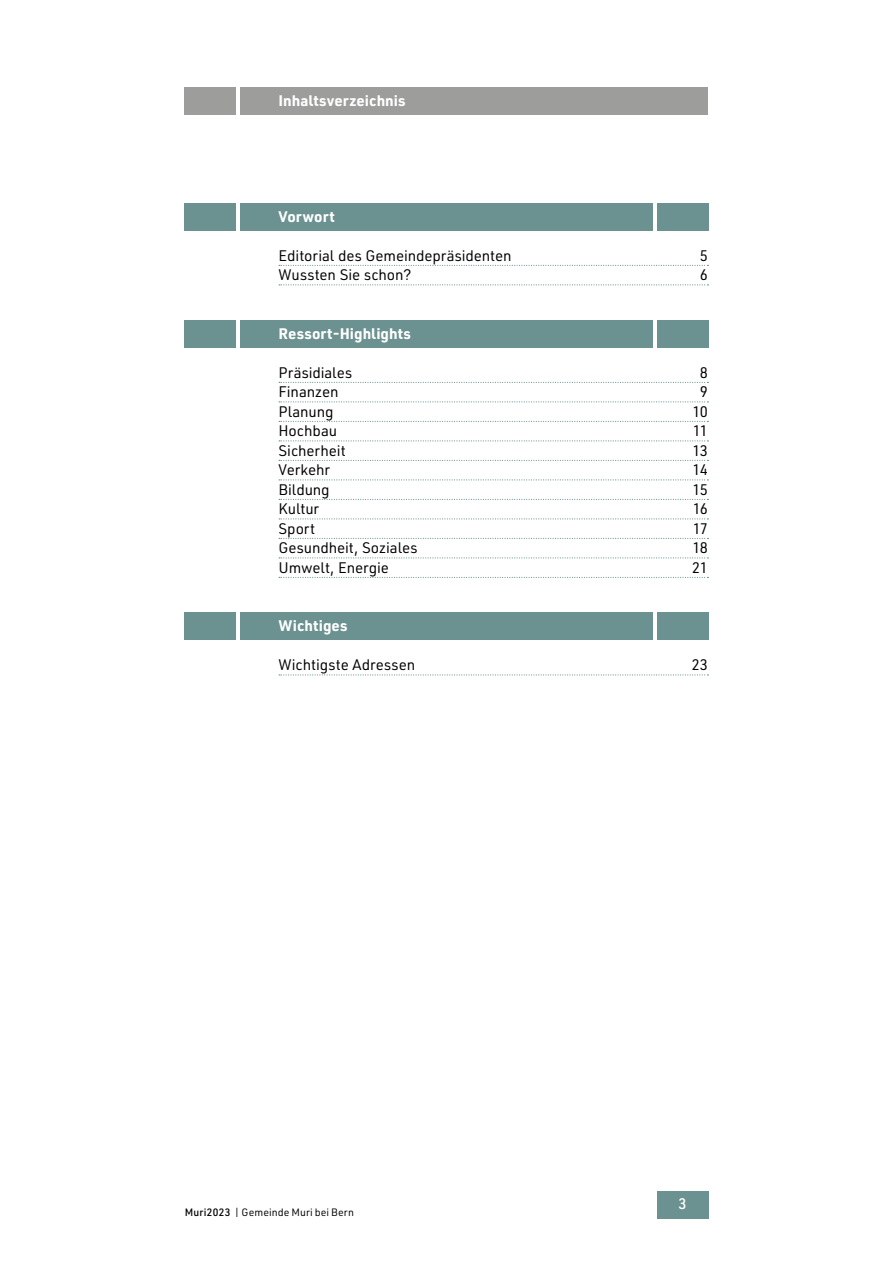
<style>
.page{position:relative;width:893px;height:1263px;background:#fff}
.page>*{position:absolute;margin:0;border:0;box-sizing:border-box;transform-origin:0 0}
.t1{font:15px "URWDIN";letter-spacing:-.005em;color:#000}
.t2{font:700 15px "URWDIN";letter-spacing:.005em;color:#fff}
.t3{font:500 15px "URWDIN";color:#fff}
.t4{font:10.5px "URWDIN";letter-spacing:.01em;color:#000}
.s1{font-weight:500}
</style>
<div class="page">
<div style="left:240px;top:87px;width:468px;height:28px;background:#9d9d9c"></div>
<div style="left:185px;top:87px;width:51px;height:28px;background:#9d9d9c"></div>
<div style="left:657px;top:1191px;width:51px;height:27px;background:#6b9190"></div>
<div style="left:657px;top:203px;width:51px;height:28px;background:#6b9190"></div>
<div style="left:240px;top:203px;width:413px;height:28px;background:#6b9190"></div>
<div style="left:185px;top:203px;width:51px;height:28px;background:#6b9190"></div>
<div style="left:657px;top:613px;width:51px;height:27px;background:#6b9190"></div>
<div style="left:240px;top:613px;width:413px;height:27px;background:#6b9190"></div>
<div style="left:185px;top:613px;width:51px;height:27px;background:#6b9190"></div>
<div style="left:657px;top:320px;width:51px;height:27px;background:#6b9190"></div>
<div style="left:240px;top:320px;width:413px;height:27px;background:#6b9190"></div>
<div style="left:185px;top:320px;width:51px;height:27px;background:#6b9190"></div>
<svg style="left:279px;top:265px;width:429px;height:1px"></svg>
<svg style="left:279px;top:284px;width:429px;height:1px"></svg>
<svg style="left:279px;top:382px;width:429px;height:1px"></svg>
<svg style="left:279px;top:401px;width:429px;height:1px"></svg>
<svg style="left:279px;top:421px;width:429px;height:1px"></svg>
<svg style="left:279px;top:440px;width:429px;height:1px"></svg>
<svg style="left:279px;top:460px;width:429px;height:1px"></svg>
<svg style="left:279px;top:479px;width:429px;height:1px"></svg>
<svg style="left:279px;top:499px;width:429px;height:1px"></svg>
<svg style="left:279px;top:518px;width:429px;height:1px"></svg>
<svg style="left:279px;top:538px;width:429px;height:1px"></svg>
<svg style="left:279px;top:557px;width:429px;height:1px"></svg>
<svg style="left:279px;top:577px;width:429px;height:1px"></svg>
<svg style="left:279px;top:674px;width:429px;height:1px"></svg>
<p class="t2" style="left:279px;top:90px;width:129px">Inhaltsverzeichnis</p>
<p class="t2" style="left:279px;top:206px;width:58px">Vorwort</p>
<p class="t1" style="left:279px;top:245px;width:235px">Editorial des Gemeindepräsidenten</p>
<p class="t1" style="left:700px;top:245px;width:10px">5</p>
<p class="t1" style="left:279px;top:265px;width:135px">Wussten Sie schon?</p>
<p class="t1" style="left:700px;top:265px;width:10px">6</p>
<p class="t2" style="left:279px;top:323px;width:134px">Ressort-Highlights</p>
<p class="t1" style="left:279px;top:362px;width:75px">Präsidiales</p>
<p class="t1" style="left:700px;top:362px;width:10px">8</p>
<p class="t1" style="left:279px;top:382px;width:62px">Finanzen</p>
<p class="t1" style="left:700px;top:382px;width:10px">9</p>
<p class="t1" style="left:279px;top:401px;width:57px">Planung</p>
<p class="t1" style="left:692px;top:401px;width:17px">10</p>
<p class="t1" style="left:279px;top:421px;width:60px">Hochbau</p>
<p class="t1" style="left:693px;top:421px;width:17px">11</p>
<p class="t1" style="left:279px;top:440px;width:69px">Sicherheit</p>
<p class="t1" style="left:692px;top:440px;width:17px">13</p>
<p class="t1" style="left:279px;top:460px;width:53px">Verkehr</p>
<p class="t1" style="left:692px;top:460px;width:17px">14</p>
<p class="t1" style="left:279px;top:479px;width:53px">Bildung</p>
<p class="t1" style="left:693px;top:479px;width:17px">15</p>
<p class="t1" style="left:279px;top:499px;width:42px">Kultur</p>
<p class="t1" style="left:693px;top:499px;width:17px">16</p>
<p class="t1" style="left:279px;top:518px;width:38px">Sport</p>
<p class="t1" style="left:693px;top:518px;width:17px">17</p>
<p class="t1" style="left:279px;top:538px;width:141px">Gesundheit, Soziales</p>
<p class="t1" style="left:693px;top:538px;width:17px">18</p>
<p class="t1" style="left:279px;top:557px;width:112px">Umwelt, Energie</p>
<p class="t1" style="left:692px;top:557px;width:17px">21</p>
<p class="t2" style="left:279px;top:615px;width:71px">Wichtiges</p>
<p class="t1" style="left:279px;top:655px;width:138px">Wichtigste Adressen</p>
<p class="t1" style="left:692px;top:655px;width:18px">23</p>
<p class="t4" style="left:185px;top:1205px;width:171px"><span class="s1">Muri2023</span> | Gemeinde Muri bei Bern</p>
<p class="t3" style="left:678px;top:1193px;width:10px">3</p>
</div>
